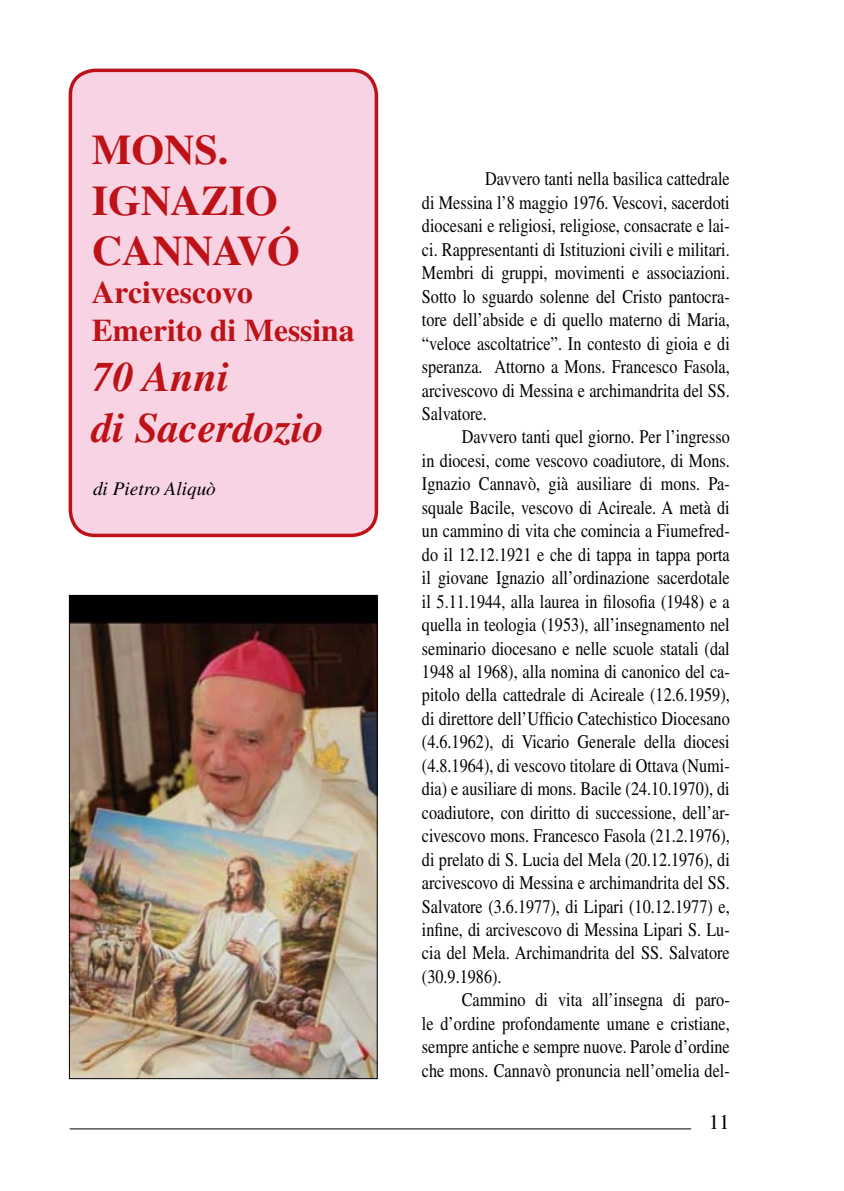
<style>
.page{position:relative;width:844px;height:1191px;background:#fff}
.page>*{position:absolute;margin:0;border:0;box-sizing:border-box;transform-origin:0 0}
.t1{font:700 42px/50.4px "Times";color:#bd1217}
.t2{font:italic 700 42px/50.4px "Times";color:#bd1217}
.t3{font:700 31.5px/37.8px "Times";color:#bd1217}
.t4{font:21px "Times";color:#000}
.t5{font:19.25px/23.4px "Times";color:#000;text-align:justify;scale:.84 1}
.t6{font:italic 19.25px "Times";color:#000}
</style>
<div class="page">
<hr style="left:70px;top:1128px;width:621px;height:1px;background:#000">
<div style="left:70px;top:70px;width:306px;height:465px;background:#f8d3e3;border-radius:25px"></div>
<div style="left:69px;top:69px;width:309px;height:468px;border:4px solid #bd1217;border-radius:25px"></div>
<img style="left:71px;top:597px;width:304px;height:479px">
<div style="left:69px;top:595px;width:308px;height:483px;border:1px solid #000"></div>
<h1 class="t1" style="left:92px;top:124px;width:209px">MONS.<br>IGNAZIO<br>CANNAVÓ</h1>
<h2 class="t3" style="left:92px;top:273px;width:264px">Arcivescovo<br>Emerito di Messina</h2>
<h1 class="t2" style="left:92px;top:351px;width:234px">70 Anni<br>di Sacerdozio</h1>
<p class="t6" style="left:93px;top:478px;width:124px">di Pietro Aliquò</p>
<p class="t5" style="left:422px;top:167px;width:368px;text-indent:63px">Davvero tanti nella basilica cattedrale di Messina l’8 maggio 1976. Vescovi, sacerdoti diocesani e religiosi, religiose, consacrate e lai&shy;ci. Rappresentanti di Istituzioni civili e militari.<br>Membri di gruppi, movimenti e associazioni.<br>Sotto lo sguardo solenne del Cristo pantocra&shy;tore dell’abside e di quello materno di Maria, “veloce ascoltatrice”. In contesto di gioia e di speranza. Attorno a Mons. Francesco Fasola, arcivescovo di Messina e archimandrita del SS.<br>Salvatore.</p>
<p class="t5" style="left:422px;top:425px;width:368px;text-indent:40px">Davvero tanti quel giorno. Per l’ingresso in diocesi, come vescovo coadiutore, di Mons.<br>Ignazio Cannavò, già ausiliare di mons. Pa&shy;squale Bacile, vescovo di Acireale. A metà di un cammino di vita che comincia a Fiumefred&shy;do il 12.12.1921 e che di tappa in tappa porta il giovane Ignazio all’ordinazione sacerdotale il 5.11.1944, alla laurea in filosofia (1948) e a quella in teologia (1953), all’insegnamento nel seminario diocesano e nelle scuole statali (dal 1948 al 1968), alla nomina di canonico del ca&shy;pitolo della cattedrale di Acireale (12.6.1959), di direttore dell’Ufficio Catechistico Diocesano (4.6.1962), di Vicario Generale della diocesi (4.8.1964), di vescovo titolare di Ottava (Numi&shy;dia) e ausiliare di mons. Bacile (24.10.1970), di coadiutore, con diritto di successione, dell’ar&shy;civescovo mons. Francesco Fasola (21.2.1976), di prelato di S. Lucia del Mela (20.12.1976), di arcivescovo di Messina e archimandrita del SS.<br>Salvatore (3.6.1977), di Lipari (10.12.1977) e, infine, di arcivescovo di Messina Lipari S. Lu&shy;cia del Mela. Archimandrita del SS. Salvatore (30.9.1986).</p>
<p class="t5" style="left:422px;top:988px;width:368px;text-indent:40px">Cammino di vita all’insegna di paro&shy;le d’ordine profondamente umane e cristiane, sempre antiche e sempre nuove. Parole d’ordine che mons. Cannavò pronuncia nell’omelia del-</p>
<p class="t4" style="left:708px;top:1110px;width:22px">11</p>
</div>
